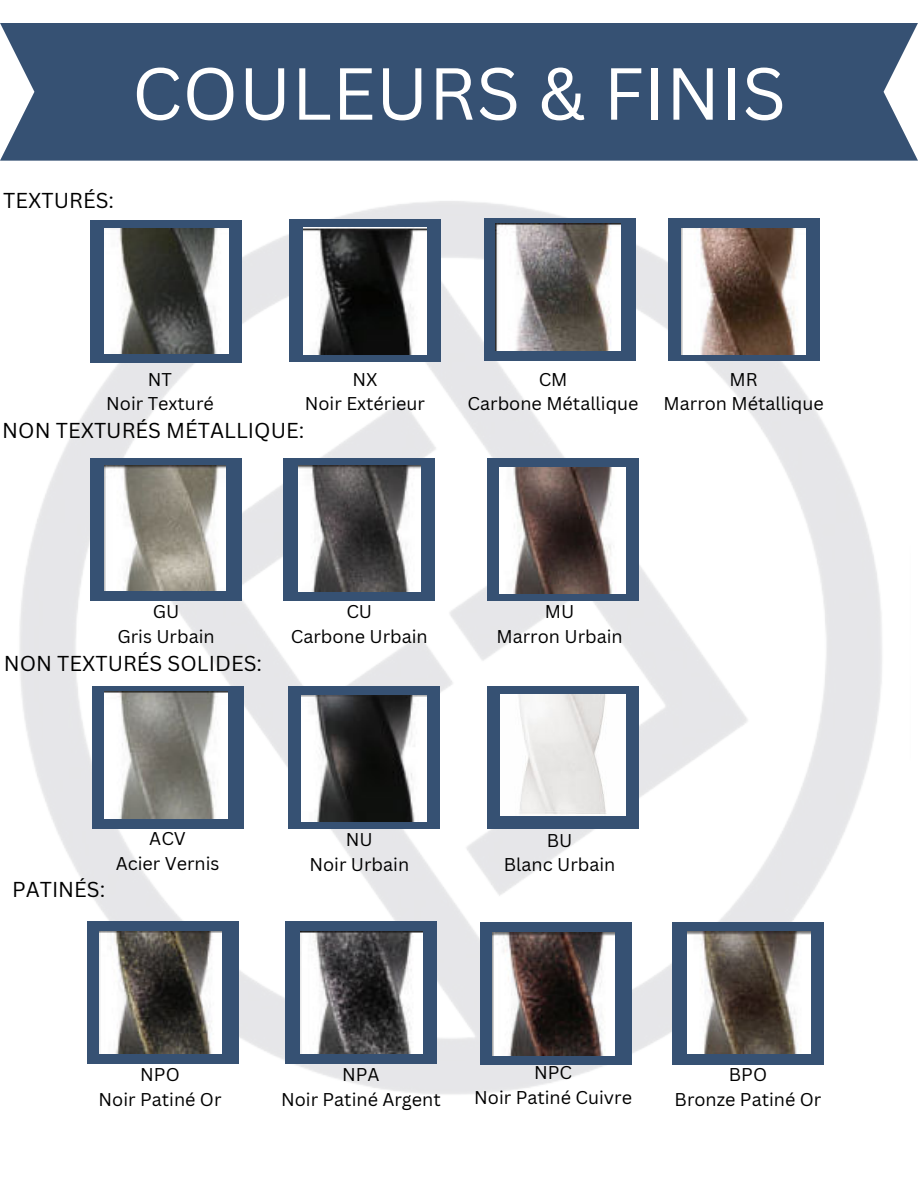
<style>
.page{position:relative;width:918px;height:1188px;background:#fff}
.page>*{position:absolute;margin:0;border:0;box-sizing:border-box;transform-origin:0 0}
.t1{font:72px "Canva Sans";color:#fff}
.t2{font:21px "Canva Sans";color:#000}
.t3{font:18px/24.8px "Canva Sans";color:#000;text-align:center}
</style>
<div class="page">
<div style="left:0;top:23px;width:918px;height:138px;background:#365173"></div>
<img style="left:19px;top:201px;width:863px;height:893px">
<div style="left:90px;top:220px;width:152px;height:143px;background:#365173"></div>
<div style="left:289px;top:219px;width:152px;height:143px;background:#365173"></div>
<div style="left:484px;top:218px;width:151px;height:143px;background:#365173"></div>
<div style="left:668px;top:218px;width:151px;height:143px;background:#365173"></div>
<img style="left:104px;top:229px;width:124px;height:124px">
<img style="left:303px;top:227px;width:124px;height:127px">
<img style="left:495px;top:224px;width:125px;height:127px">
<img style="left:682px;top:229px;width:123px;height:126px">
<div style="left:90px;top:458px;width:152px;height:143px;background:#365173"></div>
<div style="left:283px;top:458px;width:152px;height:143px;background:#365173"></div>
<div style="left:487px;top:458px;width:151px;height:143px;background:#365173"></div>
<img style="left:104px;top:466px;width:122px;height:125px">
<img style="left:298px;top:465px;width:123px;height:126px">
<img style="left:500px;top:467px;width:126px;height:126px">
<div style="left:92px;top:687px;width:151px;height:142px;background:#365173"></div>
<div style="left:288px;top:687px;width:151px;height:142px;background:#365173"></div>
<div style="left:487px;top:687px;width:151px;height:142px;background:#365173"></div>
<img style="left:104px;top:691px;width:124px;height:127px">
<img style="left:302px;top:695px;width:125px;height:126px">
<img style="left:500px;top:694px;width:125px;height:122px">
<div style="left:87px;top:921px;width:152px;height:143px;background:#365173"></div>
<div style="left:286px;top:921px;width:151px;height:143px;background:#365173"></div>
<div style="left:481px;top:922px;width:151px;height:143px;background:#365173"></div>
<div style="left:672px;top:922px;width:152px;height:143px;background:#365173"></div>
<img style="left:687px;top:931px;width:123px;height:123px">
<img style="left:492px;top:933px;width:123px;height:122px">
<img style="left:301px;top:932px;width:121px;height:121px">
<img style="left:99px;top:931px;width:123px;height:123px">
<h1 class="t1" style="left:132px;top:51px;width:656px">COULEURS &amp; FINIS</h1>
<p class="t2" style="left:3px;top:188px;width:112px">TEXTURÉS:</p>
<p class="t3" style="left:106px;top:367px;width:109px">NT<br>Noir Texturé</p>
<p class="t3" style="left:305px;top:367px;width:122px">NX<br>Noir Extérieur</p>
<p class="t3" style="left:468px;top:367px;width:172px">CM<br>Carbone Métallique</p>
<p class="t3" style="left:664px;top:367px;width:162px">MR<br>Marron Métallique</p>
<p class="t2" style="left:2px;top:418px;width:303px">NON TEXTURÉS MÉTALLIQUE:</p>
<p class="t3" style="left:117px;top:600px;width:99px">GU<br>Gris Urbain</p>
<p class="t3" style="left:291px;top:600px;width:139px">CU<br>Carbone Urbain</p>
<p class="t3" style="left:497px;top:600px;width:128px">MU<br>Marron Urbain</p>
<p class="t2" style="left:4px;top:651px;width:260px">NON TEXTURÉS SOLIDES:</p>
<p class="t2" style="left:12px;top:877px;width:95px">PATINÉS:</p>
<p class="t3" style="left:116px;top:826px;width:105px">ACV<br>Acier Vernis</p>
<p class="t3" style="left:309px;top:827px;width:101px">NU<br>Noir Urbain</p>
<p class="t3" style="left:504px;top:828px;width:113px">BU<br>Blanc Urbain</p>
<p class="t3" style="left:99px;top:1062px;width:124px">NPO<br>Noir Patiné Or</p>
<p class="t3" style="left:281px;top:1062px;width:161px">NPA<br>Noir Patiné Argent</p>
<p class="t3" style="left:474px;top:1060px;width:159px">NPC<br>Noir Patiné Cuivre</p>
<p class="t3" style="left:675px;top:1062px;width:148px">BPO<br>Bronze Patiné Or</p>
</div>
